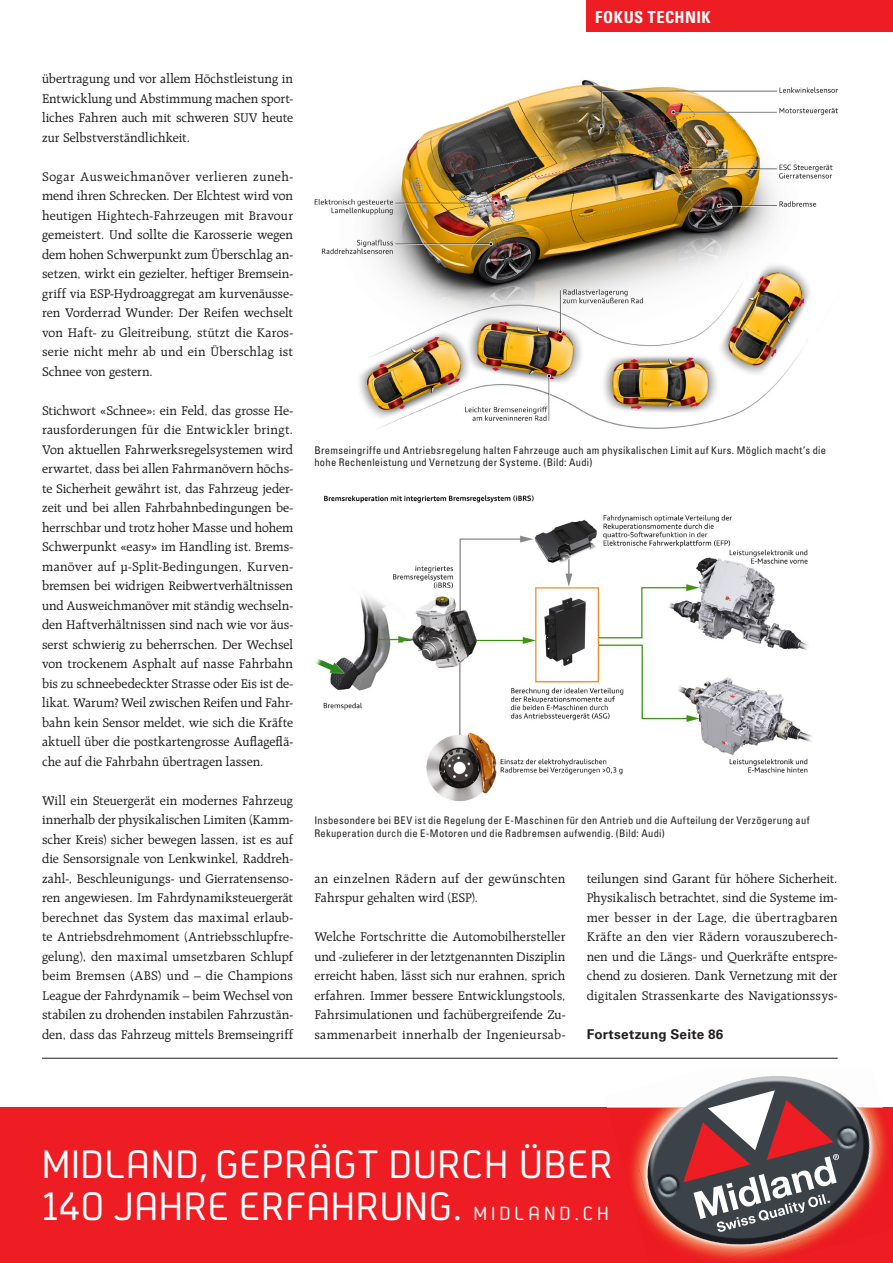
<style>
.page{position:relative;width:893px;height:1263px;background:#fff}
.page>*{position:absolute;margin:0;border:0;box-sizing:border-box;transform-origin:0 0}
.t1{font:41.25px/42px "Neustadt";letter-spacing:.02em;color:#fff}
._02_Rubrik_Titel_rec{font:700 condensed 16.5px "Univers LT Std";letter-spacing:.025em;color:#fff}
._05_Lauftext{font:13.5px/19.5px "Raleigh LT Std";letter-spacing:.01em;color:#231f20;text-align:justify}
._05_Lauftext-2{font:700 13.5px "Univers LT Std";letter-spacing:.02em;color:#231f20}
._00_Bildlegende{font:condensed 10.5px/12.6px "Univers LT Std";letter-spacing:.025em;color:#231f20}
.s1{font-size:19.8px}
</style>
<div class="page">
<img style="left:314px;top:80px;width:525px;height:349px">
<img style="left:315px;top:495px;width:498px;height:307px">
<div style="left:0;top:1108px;width:893px;height:155px;background:#ee1d23"></div>
<img style="left:631px;top:1118px;width:255px;height:142px">
<svg style="left:638px;top:1076px;width:242px;height:179px"></svg>
<hr style="left:42px;top:1058px;width:796px;height:1px;background:#231f20">
<div style="left:587px;top:0;width:306px;height:32px;background:#ee1d23"></div>
<p class="_05_Lauftext" style="left:42px;top:69px;width:253px">übertragung und vor allem Höchstleistung in Entwicklung und Abstimmung machen sport&shy;liches Fahren auch mit schweren SUV heute zur Selbstverständlichkeit.</p>
<p class="_05_Lauftext" style="left:42px;top:167px;width:253px">Sogar Ausweichmanöver verlieren zuneh&shy;mend ihren Schrecken. Der Elchtest wird von heutigen Hightech-Fahrzeugen mit Bravour gemeistert. Und sollte die Karosserie wegen dem hohen Schwerpunkt zum Überschlag an&shy;setzen, wirkt ein gezielter, heftiger Bremsein&shy;griff via ESP-Hydroaggregat am kurvenäusse&shy;ren Vorderrad Wunder: Der Reifen wechselt von Haft- zu Gleitreibung, stützt die Karos&shy;serie nicht mehr ab und ein Überschlag ist Schnee von gestern.</p>
<p class="_05_Lauftext" style="left:42px;top:401px;width:253px">Stichwort «Schnee»: ein Feld, das grosse He&shy;rausforderungen für die Entwickler bringt.<br>Von aktuellen Fahrwerksregelsystemen wird erwartet, dass bei allen Fahrmanövern höchs&shy;te Sicherheit gewährt ist, das Fahrzeug jeder&shy;zeit und bei allen Fahrbahnbedingungen be&shy;herrschbar und trotz hoher Masse und hohem Schwerpunkt «easy» im Handling ist. Brems&shy;manöver auf µ-Split-Bedingungen, Kurven&shy;bremsen bei widrigen Reibwertverhältnissen und Ausweichmanöver mit ständig wechseln&shy;den Haftverhältnissen sind nach wie vor äus&shy;serst schwierig zu beherrschen. Der Wechsel von trockenem Asphalt auf nasse Fahrbahn bis zu schneebedeckter Strasse oder Eis ist de&shy;likat. Warum? Weil zwischen Reifen und Fahr&shy;bahn kein Sensor meldet, wie sich die Kräfte aktuell über die postkartengrosse Auflageflä&shy;che auf die Fahrbahn übertragen lassen.</p>
<p class="_05_Lauftext" style="left:42px;top:791px;width:253px">Will ein Steuergerät ein modernes Fahrzeug innerhalb der physikalischen Limiten (Kamm&shy;scher Kreis) sicher bewegen lassen, ist es auf die Sensorsignale von Lenkwinkel, Raddreh&shy;zahl-, Beschleunigungs- und Gierratensenso&shy;ren angewiesen. Im Fahrdynamiksteuergerät berechnet das System das maximal erlaub&shy;te Antriebsdrehmoment (Antriebsschlupfre&shy;gelung), den maximal umsetzbaren Schlupf beim Bremsen (ABS) und – die Champions League der Fahrdynamik – beim Wechsel von stabilen zu drohenden instabilen Fahrzustän&shy;den, dass das Fahrzeug mittels Bremseingriff</p>
<p class="_02_Rubrik_Titel_rec" style="left:595px;top:7px;width:117px">FOKUS TECHNIK</p>
<p class="_00_Bildlegende" style="left:314px;top:444px;width:513px">Bremseingriffe und Antriebsregelung halten Fahrzeuge auch am physikalischen Limit auf Kurs. Möglich macht’s die hohe Rechenleistung und Vernetzung der Systeme. (Bild: Audi)</p>
<p class="_00_Bildlegende" style="left:314px;top:814px;width:497px">Insbesondere bei BEV ist die Regelung der E-Maschinen für den Antrieb und die Aufteilung der Verzögerung auf<br>Rekuperation durch die E-Motoren und die Radbremsen aufwendig. (Bild: Audi)</p>
<p class="_05_Lauftext" style="left:314px;top:869px;width:253px">an einzelnen Rädern auf der gewünschten<br>Fahrspur gehalten wird (ESP).</p>
<p class="_05_Lauftext" style="left:314px;top:927px;width:253px">Welche Fortschritte die Automobilhersteller und -zulieferer in der letztgenannten Disziplin erreicht haben, lässt sich nur erahnen, sprich erfahren. Immer bessere Entwicklungstools, Fahrsimulationen und fachübergreifende Zu&shy;sammenarbeit innerhalb der Ingenieursab-</p>
<p class="_05_Lauftext" style="left:587px;top:869px;width:253px">teilungen sind Garant für höhere Sicherheit.<br>Physikalisch betrachtet, sind die Systeme im&shy;mer besser in der Lage, die übertragbaren Kräfte an den vier Rädern vorauszuberech&shy;nen und die Längs- und Querkräfte entspre&shy;chend zu dosieren. Dank Vernetzung mit der digitalen Strassenkarte des Navigationssys-</p>
<p class="_05_Lauftext-2" style="left:587px;top:1026px;width:138px">Fortsetzung Seite 86</p>
<p class="t1" style="left:42px;top:1144px;width:572px">MIDLAND, GEPRÄGT DURCH ÜBER<br>140 JAHRE ERFAHRUNG. <span class="s1">M I D L A N D . C H</span></p>
</div>
